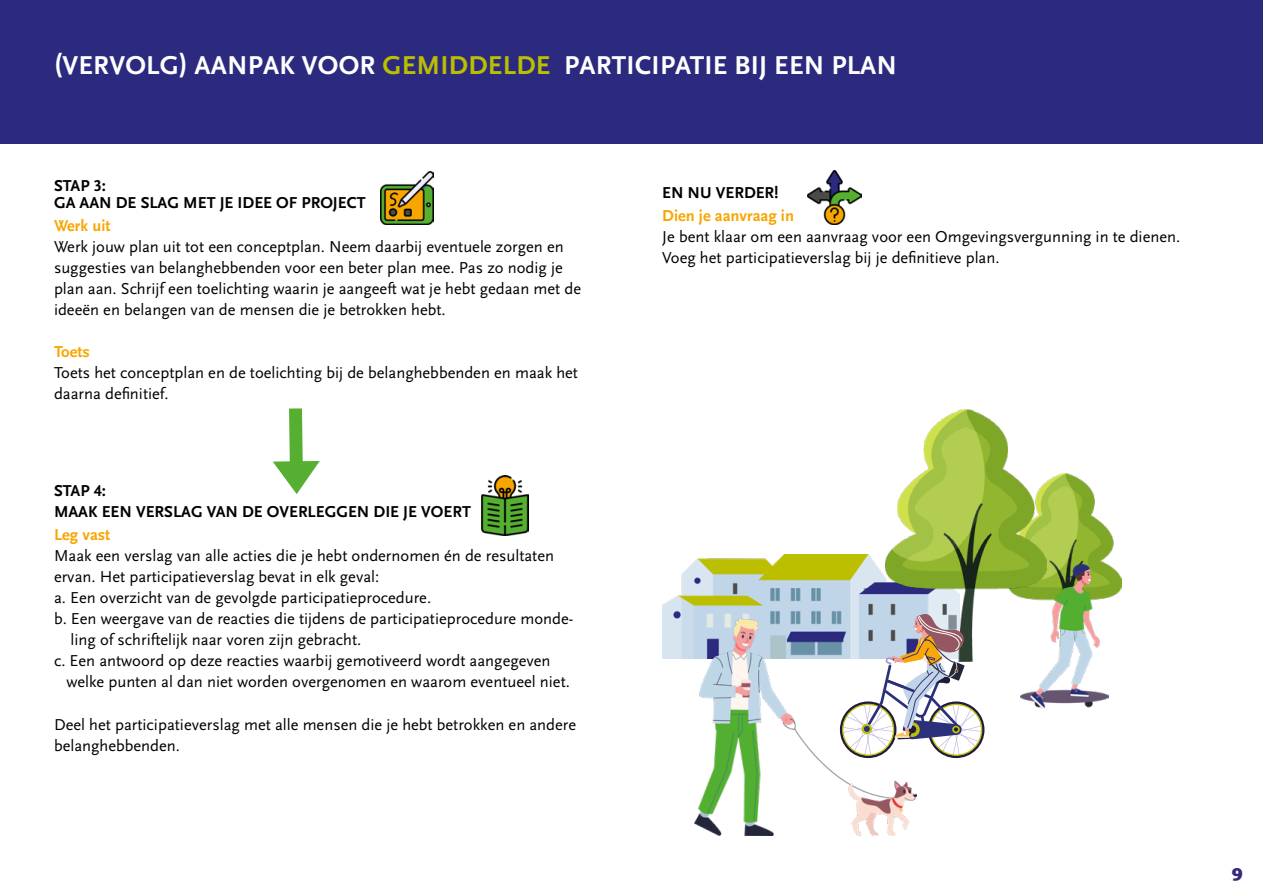
<style>
.page{position:relative;width:1263px;height:893px;background:#fff}
.page>*{position:absolute;margin:0;border:0;box-sizing:border-box;transform-origin:0 0}
.Kopje_pt_14_bold{font:700 27px "Scala Sans Pro";letter-spacing:.01em;color:#fff}
.t1{font:900 18px "Scala Sans Pro";color:#352979}
.Uitleg_categorieen{font:16.5px/21px "Scala Sans Pro";color:#000}
.Uitleg_categorieen-2{font:700 16.5px "Scala Sans Pro";color:#000}
.Uitleg_categorieen-3{font:700 16.5px "Scala Sans Pro";color:#f7a600}
.Klein_kopje_groen{font:700 16.5px "Scala Sans Pro";color:#f7a600}
.s1{color:#bcbe00}
</style>
<div class="page">
<div style="left:0;top:0;width:1263px;height:144px;background:#2b2a7f"></div>
<img style="left:808px;top:171px;width:53px;height:53px">
<img style="left:482px;top:476px;width:46px;height:59px">
<img style="left:380px;top:172px;width:53px;height:52px">
<svg style="left:273px;top:408px;width:47px;height:86px"></svg>
<img style="left:1047px;top:474px;width:74px;height:124px">
<img style="left:662px;top:555px;width:223px;height:104px">
<img style="left:885px;top:409px;width:162px;height:205px">
<img style="left:694px;top:619px;width:222px;height:217px">
<img style="left:1021px;top:565px;width:87px;height:144px">
<svg style="left:840px;top:614px;width:144px;height:142px"></svg>
<p class="Kopje_pt_14_bold" style="left:54px;top:49px;width:845px">(VERVOLG) AANPAK VOOR <span class="s1">GEMIDDELDE</span> PARTICIPATIE BIJ EEN PLAN</p>
<p class="Uitleg_categorieen-2" style="left:54px;top:176px;width:54px">STAP 3:</p>
<p class="Uitleg_categorieen-2" style="left:54px;top:193px;width:313px">GA AAN DE SLAG MET JE IDEE OF PROJECT</p>
<p class="Uitleg_categorieen-3" style="left:54px;top:216px;width:58px">Werk uit</p>
<p class="Uitleg_categorieen" style="left:54px;top:236px;width:529px">Werk jouw plan uit tot een conceptplan. Neem daarbij eventuele zorgen en suggesties van belanghebbenden voor een beter plan mee. Pas zo nodig je plan aan. Schrijf een toelichting waarin je aangeeft wat je hebt gedaan met de ideeën en belangen van de mensen die je betrokken hebt.</p>
<p class="Uitleg_categorieen-3" style="left:54px;top:342px;width:37px">Toets</p>
<p class="Uitleg_categorieen" style="left:54px;top:362px;width:525px">Toets het conceptplan en de toelichting bij de belanghebbenden en maak het daarna definitief.</p>
<p class="Uitleg_categorieen-2" style="left:54px;top:481px;width:54px">STAP 4:</p>
<p class="Uitleg_categorieen-2" style="left:54px;top:502px;width:418px">MAAK EEN VERSLAG VAN DE OVERLEGGEN DIE JE VOERT</p>
<p class="Uitleg_categorieen-3" style="left:54px;top:525px;width:58px">Leg vast</p>
<p class="Uitleg_categorieen" style="left:54px;top:545px;width:502px">Maak een verslag van alle acties die je hebt ondernomen én de resultaten ervan. Het participatieverslag bevat in elk geval:</p>
<p class="Uitleg_categorieen" style="left:54px;top:587px;width:379px">a. Een overzicht van de gevolgde participatieprocedure.</p>
<p class="Uitleg_categorieen" style="left:70px;top:608px;width:504px;text-indent:-16px">b. Een weergave van de reacties die tijdens de participatieprocedure monde&shy;ling of schriftelijk naar voren zijn gebracht.</p>
<p class="Uitleg_categorieen" style="left:66px;top:650px;width:505px;text-indent:-12px">c. Een antwoord op deze reacties waarbij gemotiveerd wordt aangegeven welke punten al dan niet worden overgenomen en waarom eventueel niet.</p>
<p class="Uitleg_categorieen" style="left:54px;top:714px;width:524px">Deel het participatieverslag met alle mensen die je hebt betrokken en andere belanghebbenden.</p>
<p class="Uitleg_categorieen-2" style="left:662px;top:183px;width:118px">EN NU VERDER!</p>
<p class="Klein_kopje_groen" style="left:662px;top:206px;width:133px">Dien je aanvraag in</p>
<p class="Uitleg_categorieen" style="left:662px;top:226px;width:519px">Je bent klaar om een aanvraag voor een Omgevingsvergunning in te dienen.<br>Voeg het participatieverslag bij je definitieve plan.</p>
<p class="t1" style="left:1232px;top:860px;width:12px">9</p>
</div>
